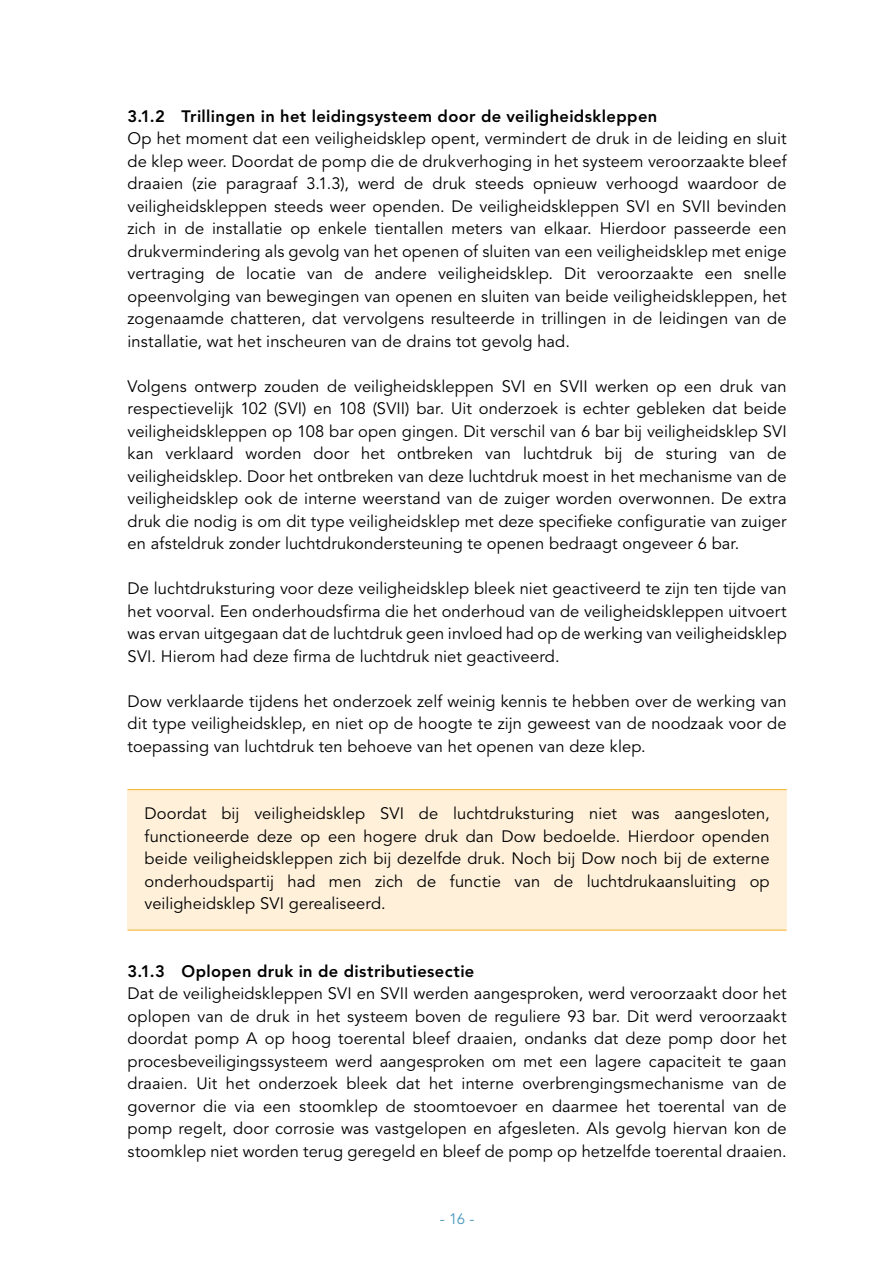
<style>
.page{position:relative;width:893px;height:1263px;background:#fff}
.page>*{position:absolute;margin:0;border:0;box-sizing:border-box;transform-origin:0 0}
.Bodytekst{font:16.5px/22.5px "Avenir LT Std";letter-spacing:.005em;color:#000;text-align:justify}
.Bodytekst_geel_kader{font:16.5px/22.5px "Avenir LT Std";letter-spacing:.005em;color:#000;text-align:justify}
.t1{font:800 16.5px "Avenir LT Std";letter-spacing:.02em;color:#000}
.t2{font:15px "Avenir LT Std";color:#499abb}
</style>
<div class="page">
<div style="left:128px;top:790px;width:659px;height:140px;background:#fff0da"></div>
<hr style="left:128px;top:930px;width:659px;height:1px;background:#f9b122">
<hr style="left:128px;top:789px;width:659px;height:1px;background:#f9b122">
<p class="t1" style="left:128px;top:106px;width:531px">3.1.2 Trillingen in het leidingsysteem door de veiligheidskleppen</p>
<p class="Bodytekst" style="left:128px;top:128px;width:661px">Op het moment dat een veiligheidsklep opent, vermindert de druk in de leiding en sluit de klep weer. Doordat de pomp die de drukverhoging in het systeem veroorzaakte bleef draaien (zie paragraaf 3.1.3), werd de druk steeds opnieuw verhoogd waardoor de veiligheidskleppen steeds weer openden. De veiligheidskleppen SVI en SVII bevinden zich in de installatie op enkele tientallen meters van elkaar. Hierdoor passeerde een drukvermindering als gevolg van het openen of sluiten van een veiligheidsklep met enige vertraging de locatie van de andere veiligheidsklep. Dit veroorzaakte een snelle opeenvolging van bewegingen van openen en sluiten van beide veiligheidskleppen, het zogenaamde chatteren, dat vervolgens resulteerde in trillingen in de leidingen van de installatie, wat het inscheuren van de drains tot gevolg had.</p>
<p class="Bodytekst" style="left:128px;top:375px;width:661px">Volgens ontwerp zouden de veiligheidskleppen SVI en SVII werken op een druk van respectievelijk 102 (SVI) en 108 (SVII) bar. Uit onderzoek is echter gebleken dat beide veiligheidskleppen op 108 bar open gingen. Dit verschil van 6 bar bij veiligheidsklep SVI kan verklaard worden door het ontbreken van luchtdruk bij de sturing van de veiligheidsklep. Door het ontbreken van deze luchtdruk moest in het mechanisme van de veiligheidsklep ook de interne weerstand van de zuiger worden overwonnen. De extra druk die nodig is om dit type veiligheidsklep met deze specifieke configuratie van zuiger en afsteldruk zonder luchtdrukondersteuning te openen bedraagt ongeveer 6 bar.</p>
<p class="Bodytekst" style="left:128px;top:578px;width:661px">De luchtdruksturing voor deze veiligheidsklep bleek niet geactiveerd te zijn ten tijde van het voorval. Een onderhoudsfirma die het onderhoud van de veiligheidskleppen uitvoert was ervan uitgegaan dat de luchtdruk geen invloed had op de werking van veiligheidsklep SVI. Hierom had deze firma de luchtdruk niet geactiveerd.</p>
<p class="Bodytekst" style="left:128px;top:690px;width:661px">Dow verklaarde tijdens het onderzoek zelf weinig kennis te hebben over de werking van dit type veiligheidsklep, en niet op de hoogte te zijn geweest van de noodzaak voor de toepassing van luchtdruk ten behoeve van het openen van deze klep.</p>
<p class="Bodytekst_geel_kader" style="left:145px;top:803px;width:627px">Doordat bij veiligheidsklep SVI de luchtdruksturing niet was aangesloten, functioneerde deze op een hogere druk dan Dow bedoelde. Hierdoor openden beide veiligheidskleppen zich bij dezelfde druk. Noch bij Dow noch bij de externe onderhoudspartij had men zich de functie van de luchtdrukaansluiting op veiligheidsklep SVI gerealiseerd.</p>
<p class="t1" style="left:128px;top:961px;width:348px">3.1.3 Oplopen druk in de distributiesectie</p>
<p class="Bodytekst" style="left:128px;top:983px;width:661px">Dat de veiligheidskleppen SVI en SVII werden aangesproken, werd veroorzaakt door het oplopen van de druk in het systeem boven de reguliere 93 bar. Dit werd veroorzaakt doordat pomp A op hoog toerental bleef draaien, ondanks dat deze pomp door het procesbeveiligingssysteem werd aangesproken om met een lagere capaciteit te gaan draaien. Uit het onderzoek bleek dat het interne overbrengingsmechanisme van de governor die via een stoomklep de stoomtoevoer en daarmee het toerental van de pomp regelt, door corrosie was vastgelopen en afgesleten. Als gevolg hiervan kon de stoomklep niet worden terug geregeld en bleef de pomp op hetzelfde toerental draaien.</p>
<p class="t2" style="left:440px;top:1210px;width:36px">- 16 -</p>
</div>
